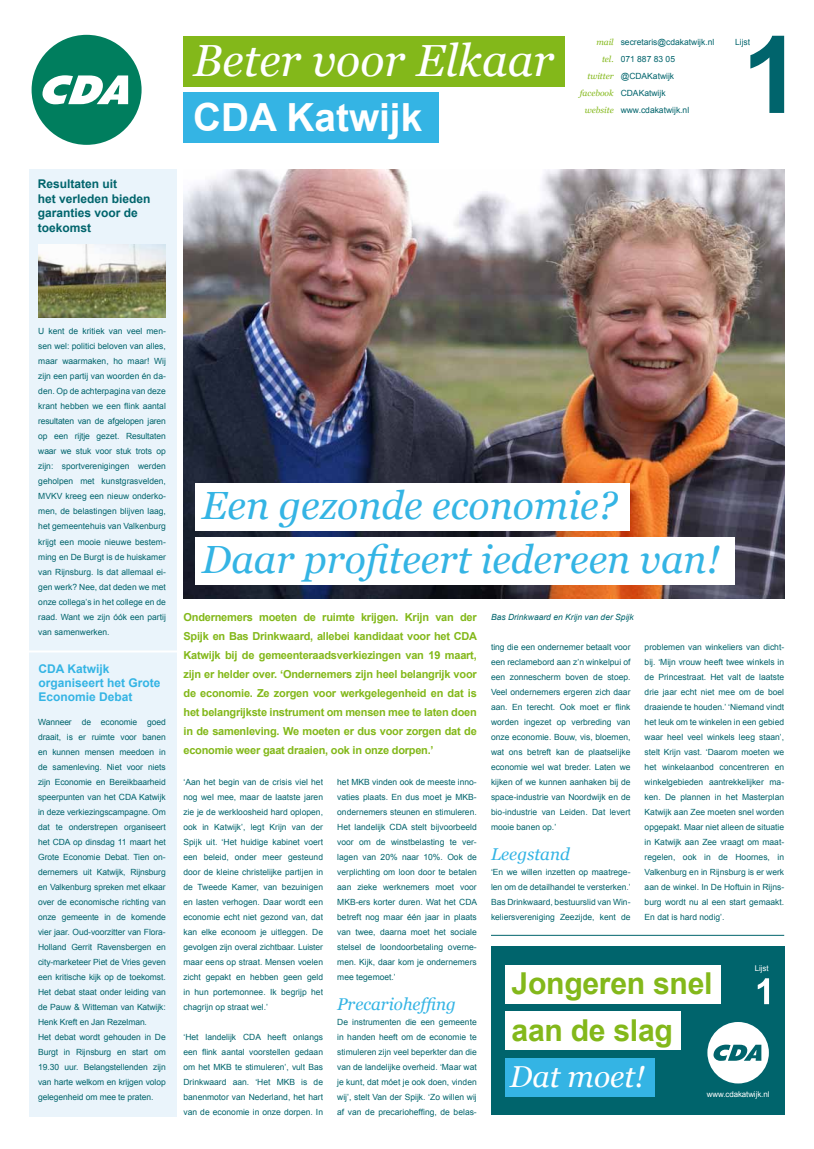
<style>
.page{position:relative;width:814px;height:1149px;background:#fff}
.page>*{position:absolute;margin:0;border:0;box-sizing:border-box;transform-origin:0 0}
.t1{font:700 107.3px "Arial";color:#00646c}
.t2{font:italic 44.9px "Georgia";color:#fff}
.t3{font:italic 39.3px/53.8px "Georgia";color:#34b4e4}
.t4{font:700 38.8px "Arial";color:#fff}
.t5{font:700 30.2px "Arial";letter-spacing:-.01em;color:#83b81a}
.t6{font:italic 30.2px "Georgia";color:#fff}
.t7{font:italic 17px "Georgia";color:#34b4e4}
.t8{font:700 12px/14.4px "Arial";color:#00646c}
.t9{font:700 12px/14.4px "Arial";color:#34b4e4}
.t10{font:700 11px/19px "Arial";letter-spacing:-.02em;color:#83b81a;text-align:justify}
.t11{font:8.5px/15px "Arial";letter-spacing:-.01em;color:#00646c;text-align:justify}
.t12{font:italic 8.5px "Arial";color:#00646c}
.t13{font:7.9px "Arial";letter-spacing:-.01em;color:#fff}
.s1{font-family:"Georgia";font-style:italic;color:#83b81a}
</style>
<div class="page">
<svg style="left:32px;top:35px;width:110px;height:110px"></svg>
<div style="left:30px;top:169px;width:147px;height:947px;background:#eaf4fb"></div>
<hr style="left:11px;top:650px;width:168px;height:2px;background:#fff">
<hr style="left:491px;top:934px;width:293px;height:1px;background:#00646c">
<div style="left:183px;top:37px;width:382px;height:50px;background:#83b81a"></div>
<div style="left:183px;top:92px;width:256px;height:51px;background:#34b4e4"></div>
<img style="left:38px;top:244px;width:128px;height:73px">
<img style="left:183px;top:169px;width:601px;height:429px">
<div style="left:195px;top:483px;width:434px;height:47px;background:#fff"></div>
<div style="left:195px;top:537px;width:539px;height:47px;background:#fff"></div>
<div style="left:491px;top:946px;width:293px;height:168px;background:#00646c"></div>
<svg style="left:707px;top:1022px;width:61px;height:61px"></svg>
<svg style="left:757px;top:978px;width:12px;height:25px"></svg>
<div style="left:505px;top:1011px;width:175px;height:39px;background:#fff"></div>
<div style="left:505px;top:1057px;width:150px;height:39px;background:#34b4e4"></div>
<div style="left:505px;top:964px;width:215px;height:39px;background:#fff"></div>
<h3 class="t8" style="left:38px;top:177px;width:114px">Resultaten uit<br>het verleden bieden garanties voor de toekomst</h3>
<h2 class="t2" style="left:193px;top:32px;width:362px">Beter voor Elkaar</h2>
<h3 class="t4" style="left:193px;top:92px;width:231px">CDA Katwijk</h3>
<h1 class="t1" style="left:741px;top:4px;width:61px">1</h1>
<p class="t11" style="left:596px;top:35px;width:119px"><span class="s1">mail</span> secretaris@cdakatwijk.nl</p>
<p class="t11" style="left:735px;top:35px;width:17px">Lijst</p>
<p class="t11" style="left:602px;top:52px;width:75px"><span class="s1">tel.</span> 071 887 83 05</p>
<p class="t11" style="left:587px;top:69px;width:88px"><span class="s1">twitter</span> @CDAKatwijk</p>
<p class="t11" style="left:580px;top:86px;width:87px"><span class="s1">facebook</span> CDAKatwijk</p>
<p class="t11" style="left:585px;top:103px;width:106px"><span class="s1">website</span> www.cdakatwijk.nl</p>
<p class="t11" style="left:38px;top:324px;width:129px">U kent de kritiek van veel men&shy;sen wel: politici beloven van alles, maar waarmaken, ho maar! Wij zijn een partij van woorden én da&shy;den. Op de achterpagina van deze krant hebben we een flink aantal resultaten van de afgelopen jaren op een rijtje gezet. Resultaten waar we stuk voor stuk trots op zijn: sportverenigingen werden geholpen met kunstgrasvelden, MVKV kreeg een nieuw onderko&shy;men, de belastingen blijven laag, het gemeentehuis van Valkenburg krijgt een mooie nieuwe bestem&shy;ming en De Burgt is de huiskamer van Rijnsburg. Is dat allemaal ei&shy;gen werk? Nee, dat deden we met onze collega’s in het college en de raad. Want we zijn óók een partij van samenwerken.</p>
<h3 class="t9" style="left:38px;top:661px;width:124px">CDA Katwijk organiseert het Grote<br>Economie Debat</h3>
<p class="t11" style="left:38px;top:714px;width:129px;text-align:left">Wanneer de economie goed draait, is er ruimte voor banen en kunnen mensen meedoen in de samenleving. Niet voor niets zijn Economie en Bereikbaarheid speerpunten van het CDA Katwijk in deze verkiezingscampagne. Om dat te onderstrepen organiseert het CDA op dinsdag 11 maart het<br>Grote Economie Debat. Tien on&shy;dernemers uit Katwijk, Rijnsburg en Valkenburg spreken met elkaar over de economische richting van onze gemeente in de komende vier jaar. Oud-voorzitter van Flora-<br>Holland Gerrit Ravensbergen en city-marketeer Piet de Vries geven een kritische kijk op de toekomst.<br>Het debat staat onder leiding van de Pauw &amp; Witteman van Katwijk:<br>Henk Kreft en Jan Rezelman.<br>Het debat wordt gehouden in De<br>Burgt in Rijnsburg en start om<br>19.30 uur. Belangstellenden zijn van harte welkom en krijgen volop gelegenheid om mee te praten.</p>
<h3 class="t3" style="left:202px;top:478px;width:519px">Een gezonde economie?<br>Daar profiteert iedereen van!</h3>
<p class="t10" style="left:183px;top:607px;width:295px">Ondernemers moeten de ruimte krijgen. Krijn van der Spijk en Bas Drinkwaard, allebei kandidaat voor het CDA Katwijk bij de gemeenteraadsverkiezingen van 19 maart, zijn er helder over. ‘Ondernemers zijn heel belangrijk voor de economie. Ze zorgen voor werkgelegenheid en dat is het belangrijkste instrument om mensen mee te laten doen in de samenleving. We moeten er dus voor zorgen dat de economie weer gaat draaien, ook in onze dorpen.’</p>
<p class="t12" style="left:491px;top:611px;width:144px">Bas Drinkwaard en Krijn van der Spijk</p>
<p class="t11" style="left:644px;top:639px;width:141px">problemen van winkeliers van dicht&shy;bij. ‘Mijn vrouw heeft twee winkels in de Princestraat. Het valt de laatste drie jaar echt niet mee om de boel draaiende te houden.’ ‘Niemand vindt het leuk om te winkelen in een gebied waar heel veel winkels leeg staan’, stelt Krijn vast. ‘Daarom moeten we het winkelaanbod concentreren en winkelgebieden aantrekkelijker ma&shy;ken. De plannen in het Masterplan Katwijk aan Zee moeten snel worden opgepakt. Maar niet alleen de situatie in Katwijk aan Zee vraagt om maat&shy;regelen, ook in de Hoornes, in Valkenburg en in Rijnsburg is er werk aan de winkel. In De Hoftuin in Rijns&shy;burg wordt nu al een start gemaakt.<br>En dat is hard nodig’.</p>
<p class="t11" style="left:491px;top:639px;width:141px">ting die een ondernemer betaalt voor een reclamebord aan z’n winkelpui of een zonnescherm boven de stoep.<br>Veel ondernemers ergeren zich daar aan. En terecht. Ook moet er flink worden ingezet op verbreding van onze economie. Bouw, vis, bloemen, wat ons betreft kan de plaatselijke economie wel wat breder. Laten we kijken of we kunnen aanhaken bij de space-industrie van Noordwijk en de bio-industrie van Leiden. Dat levert mooie banen op.’</p>
<h3 class="t7" style="left:491px;top:842px;width:80px">Leegstand</h3>
<p class="t11" style="left:491px;top:864px;width:141px">‘En we willen inzetten op maatrege&shy;len om de detailhandel te versterken.’ Bas Drinkwaard, bestuurslid van Win&shy;keliersvereniging Zeezijde, kent de</p>
<p class="t11" style="left:183px;top:774px;width:141px">‘Aan het begin van de crisis viel het nog wel mee, maar de laatste jaren zie je de werkloosheid hard oplopen, ook in Katwijk’, legt Krijn van der Spijk uit. ‘Het huidige kabinet voert een beleid, onder meer gesteund door de kleine christelijke partijen in de Tweede Kamer, van bezuinigen en lasten verhogen. Daar wordt een economie echt niet gezond van, dat kan elke econoom je uitleggen. De gevolgen zijn overal zichtbaar. Luister maar eens op straat. Mensen voelen zicht gepakt en hebben geen geld in hun portemonnee. Ik begrijp het chagrijn op straat wel.’</p>
<p class="t11" style="left:183px;top:1029px;width:141px">‘Het landelijk CDA heeft onlangs een flink aantal voorstellen gedaan om het MKB te stimuleren’, vult Bas Drinkwaard aan. ‘Het MKB is de banenmotor van Nederland, het hart van de economie in onze dorpen. In</p>
<p class="t11" style="left:337px;top:774px;width:141px">het MKB vinden ook de meeste inno&shy;vaties plaats. En dus moet je MKB&shy;ondernemers steunen en stimuleren.<br>Het landelijk CDA stelt bijvoorbeeld voor om de winstbelasting te ver&shy;lagen van 20% naar 10%. Ook de verplichting om loon door te betalen aan zieke werknemers moet voor MKB-ers korter duren. Wat het CDA betreft nog maar één jaar in plaats van twee, daarna moet het sociale stelsel de loondoorbetaling overne&shy;men. Kijk, daar kom je ondernemers mee tegemoet.’</p>
<h3 class="t7" style="left:337px;top:992px;width:120px">Precarioheffing</h3>
<p class="t11" style="left:337px;top:1014px;width:141px">De instrumenten die een gemeente in handen heeft om de economie te stimuleren zijn veel beperkter dan die van de landelijke overheid. ‘Maar wat je kunt, dat móet je ook doen, vinden wij’, stelt Van der Spijk. ‘Zo willen wij af van de precarioheffing, de belas-</p>
<p class="t13" style="left:755px;top:962px;width:15px">Lijst</p>
<h3 class="t5" style="left:511px;top:963px;width:202px">Jongeren snel</h3>
<h3 class="t5" style="left:511px;top:1009px;width:163px">aan de slag</h3>
<h3 class="t6" style="left:510px;top:1057px;width:137px">Dat moet!</h3>
<p class="t13" style="left:706px;top:1088px;width:64px">www.cdakatwijk.nl</p>
</div>
